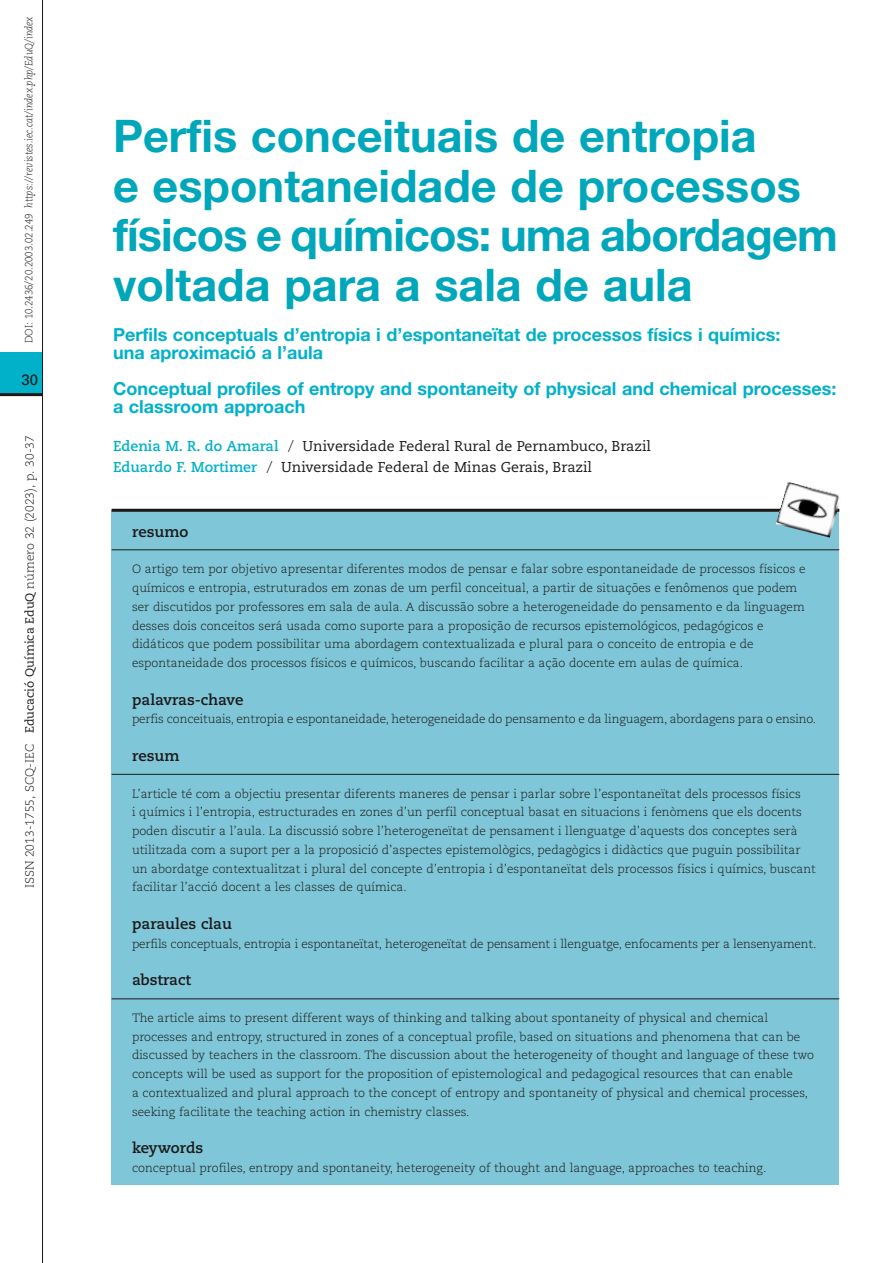
<style>
.page{position:relative;width:893px;height:1263px;background:#fff}
.page>*{position:absolute;margin:0;border:0;box-sizing:border-box;transform-origin:0 0}
.t1{font:700 45px/49.5px "Helvetica Neue LT Std";color:#00a7bb}
.t2{font:700 18px/18px "Helvetica Neue LT Std";color:#00b1c9}
.t3{font:700 15px "Caecilia";color:#1b1818}
.t4{font:15px "Univers LT Std";color:#1b1818}
.t5{font:14.25px/20.7px "Caecilia";color:#1b1818}
.t6{font:300 12px/18.8px "Caecilia";color:#1b1818}
.t7{font:italic 300 10.5px "Caecilia";color:#1b1818;scale:.92 1}
.s1{font-style:normal}
.s2{font-weight:400}
.s3{font-weight:700;color:#00b1c9}
.s4{font-weight:300}
</style>
<div class="page">
<div style="left:112px;top:510px;width:727px;height:674px;background:#7fc7d8"></div>
<hr style="left:112px;top:509px;width:727px;height:3px;background:#1b1818">
<hr style="left:112px;top:549px;width:727px;height:1px;background:#1b1818">
<hr style="left:112px;top:774px;width:727px;height:1px;background:#1b1818">
<hr style="left:112px;top:998px;width:727px;height:1px;background:#1b1818">
<img style="left:776px;top:482px;width:64px;height:55px">
<div style="left:0;top:352px;width:43px;height:43px;background:#00b1c9"></div>
<hr style="left:0;top:393px;width:43px;height:3px;background:#1b1818">
<hr style="left:42px;top:0;width:1px;height:1263px;background:#1b1818">
<p class="t7" style="left:23px;top:343px;width:356px;rotate:-90deg"><span class="s1">DOI: 10.2436/20.2003.02.249</span> https://revistes.iec.cat/index.php/EduQ/index</p>
<p class="t4" style="left:22px;top:371px;width:18px">30</p>
<p class="t6" style="left:21px;top:888px;width:454px;rotate:-90deg">ISSN 2013-1755, SCQ-IEC <span class="s2">Educació Química EduQ</span> número 32 (2023), p. 30-37</p>
<h1 class="t1" style="left:113px;top:111px;width:726px">Perfis conceituais de entropia<br>e espontaneidade de processos físicos e químicos: uma abordagem voltada para a sala de aula</h1>
<h2 class="t2" style="left:113px;top:325px;width:669px">Perfils conceptuals d’entropia i d’espontaneïtat de processos físics i químics: una aproximació a l’aula</h2>
<h2 class="t2" style="left:113px;top:379px;width:725px">Conceptual profiles of entropy and spontaneity of physical and chemical processes: a classroom approach</h2>
<p class="t5" style="left:113px;top:437px;width:539px"><span class="s3">Edenia M. R. do Amaral</span> <span class="s4">/</span> Universidade Federal Rural de Pernambuco, Brazil<br><span class="s3">Eduardo F. Mortimer</span> <span class="s4">/</span> Universidade Federal de Minas Gerais, Brazil</p>
<p class="t3" style="left:132px;top:523px;width:58px">resumo</p>
<p class="t6" style="left:132px;top:561px;width:675px">O artigo tem por objetivo apresentar diferentes modos de pensar e falar sobre espontaneidade de processos físicos e químicos e entropia, estruturados em zonas de um perfil conceitual, a partir de situações e fenômenos que podem ser discutidos por professores em sala de aula. A discussão sobre a heterogeneidade do pensamento e da linguagem desses dois conceitos será usada como suporte para a proposição de recursos epistemológicos, pedagógicos e didáticos que podem possibilitar uma abordagem contextualizada e plural para o conceito de entropia e de espontaneidade dos processos físicos e químicos, buscando facilitar a ação docente em aulas de química.</p>
<p class="t3" style="left:132px;top:691px;width:113px">palavras-chave</p>
<p class="t6" style="left:132px;top:711px;width:686px">perfis conceituais, entropia e espontaneidade, heterogeneidade do pensamento e da linguagem, abordagens para o ensino.</p>
<p class="t3" style="left:132px;top:747px;width:49px">resum</p>
<p class="t6" style="left:132px;top:785px;width:685px">L’article té com a objectiu presentar diferents maneres de pensar i parlar sobre l’espontaneïtat dels processos físics<br>i químics i l’entropia, estructurades en zones d’un perfil conceptual basat en situacions i fenòmens que els docents poden discutir a l’aula. La discussió sobre l’heterogeneïtat de pensament i llenguatge d’aquests dos conceptes serà utilitzada com a suport per a la proposició d’aspectes epistemològics, pedagògics i didàctics que puguin possibilitar un abordatge contextualitzat i plural del concepte d’entropia i d’espontaneïtat dels processos físics i químics, buscant facilitar l’acció docent a les classes de química.</p>
<p class="t3" style="left:132px;top:915px;width:102px">paraules clau</p>
<p class="t6" style="left:132px;top:935px;width:686px">perfils conceptuals, entropia i espontaneïtat, heterogeneïtat de pensament i llenguatge, enfocaments per a lensenyament.</p>
<p class="t3" style="left:132px;top:971px;width:61px">abstract</p>
<p class="t6" style="left:132px;top:1009px;width:683px">The article aims to present different ways of thinking and talking about spontaneity of physical and chemical processes and entropy, structured in zones of a conceptual profile, based on situations and phenomena that can be discussed by teachers in the classroom. The discussion about the heterogeneity of thought and language of these two concepts will be used as support for the proposition of epistemological and pedagogical resources that can enable<br>a contextualized and plural approach to the concept of entropy and spontaneity of physical and chemical processes, seeking facilitate the teaching action in chemistry classes.</p>
<p class="t3" style="left:132px;top:1139px;width:73px">keywords</p>
<p class="t6" style="left:132px;top:1159px;width:636px">conceptual profiles, entropy and spontaneity, heterogeneity of thought and language, approaches to teaching.</p>
</div>
